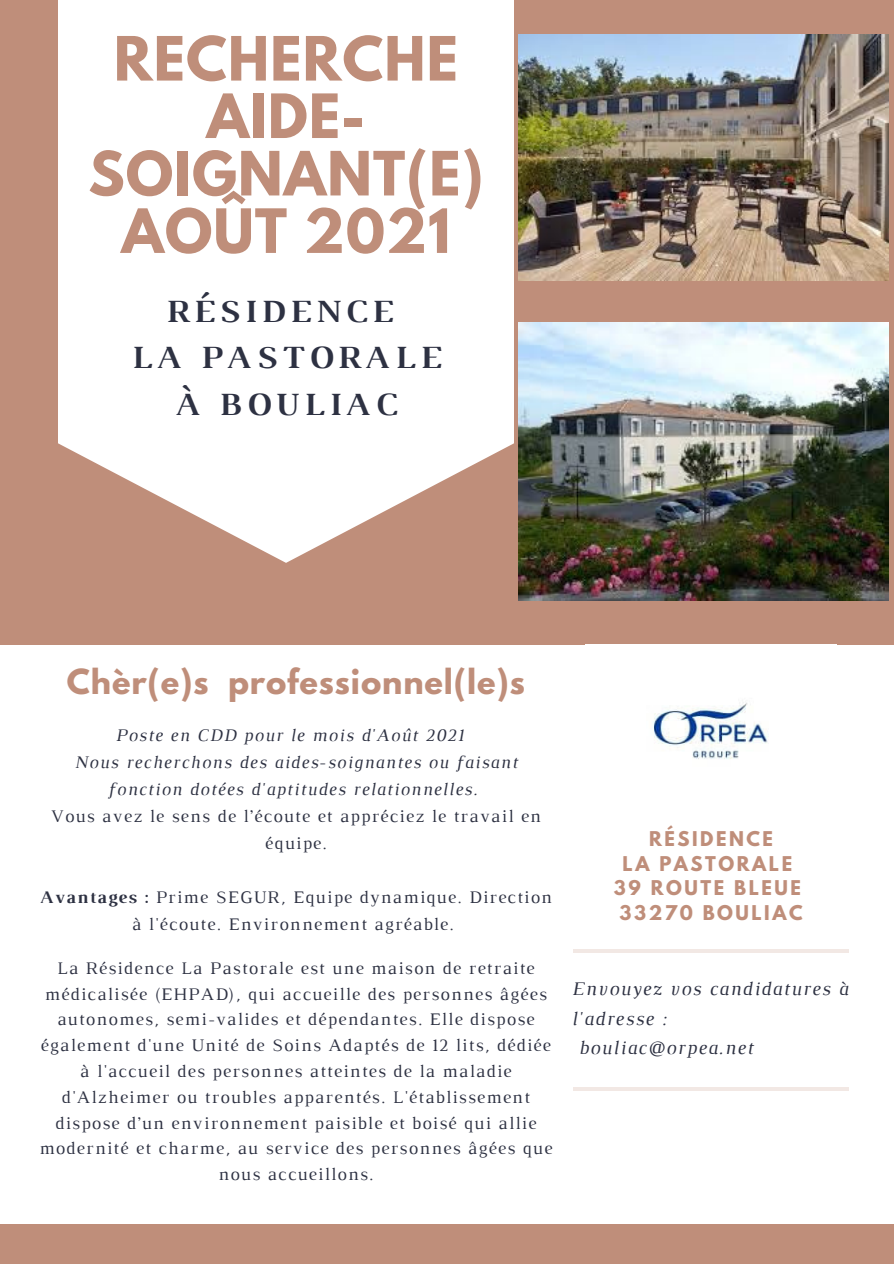
<style>
.page{position:relative;width:894px;height:1264px;background:#fff}
.page>*{position:absolute;margin:0;border:0;box-sizing:border-box;transform-origin:0 0}
.t1{font:700 54px/57.4px "League Spartan";letter-spacing:.02em;color:#bf8e7a;text-align:center}
.t2{font:700 33px "Luthier";letter-spacing:.14em;color:#2d3142}
.t3{font:700 30.6px "League Spartan";letter-spacing:.03em;color:#bf8e7a}
.t4{font:italic 19.65px/29.2px "Luthier";letter-spacing:.07em;color:#2d3142}
.t5{font:18px/25.8px "Luthier";letter-spacing:.07em;color:#2d3142;text-align:center}
.t6{font:italic 18px/27px "Luthier";letter-spacing:.07em;color:#2d3142;text-align:center}
.t7{font:700 18px "League Spartan";letter-spacing:.14em;color:#bf8e7a}
.s1{font-weight:700}
</style>
<div class="page">
<div style="left:0;top:0;width:893px;height:645px;background:#bf8e7a"></div>
<svg style="left:59px;top:433px;width:454px;height:130px;fill:#fff"></svg>
<div style="left:59px;top:0;width:454px;height:433px;background:#fff"></div>
<hr style="left:573px;top:949px;width:275px;height:4px;background:#f2e8e4">
<hr style="left:573px;top:1087px;width:275px;height:3px;background:#bf8e7a">
<div style="left:0;top:1224px;width:893px;height:39px;background:#bf8e7a"></div>
<img style="left:585px;top:644px;width:251px;height:115px">
<img style="left:518px;top:323px;width:370px;height:277px">
<img style="left:518px;top:35px;width:369px;height:245px">
<p class="t1" style="left:88px;top:37px;width:396px">RECHERCHE<br>AIDE-<br>SOIGNANT(E)<br>AOÛT 2021</p>
<p class="t2" style="left:166px;top:299px;width:228px">RÉSIDENCE</p>
<p class="t2" style="left:131px;top:345px;width:311px">LA PASTORALE</p>
<p class="t2" style="left:175px;top:392px;width:223px">À BOULIAC</p>
<p class="t3" style="left:67px;top:666px;width:459px">Chèr(e)s professionnel(le)s</p>
<p class="t6" style="left:116px;top:723px;width:349px">Poste en CDD pour le mois d'Août 2021</p>
<p class="t6" style="left:74px;top:750px;width:444px">Nous recherchons des aides-soignantes ou faisant fonction dotées d'aptitudes relationnelles.</p>
<p class="t5" style="left:51px;top:804px;width:491px;line-height:27px">Vous avez le sens de l’écoute et appréciez le travail en équipe.</p>
<p class="t5" style="left:40px;top:885px;width:514px;line-height:27px"><span class="s1">Avantages :</span> Prime SEGUR, Equipe dynamique. Direction à l'écoute. Environnement agréable.</p>
<p class="t5" style="left:39px;top:956px;width:514px">La Résidence La Pastorale est une maison de retraite médicalisée (EHPAD), qui accueille des personnes âgées autonomes, semi-valides et dépendantes. Elle dispose également d'une Unité de Soins Adaptés de 12 lits, dédiée à l'accueil des personnes atteintes de la maladie d'Alzheimer ou troubles apparentés. L'établissement dispose d’un environnement paisible et boisé qui allie modernité et charme, au service des personnes âgées que nous accueillons.</p>
<p class="t7" style="left:649px;top:829px;width:125px">RÉSIDENCE</p>
<p class="t7" style="left:622px;top:854px;width:171px">LA PASTORALE</p>
<p class="t7" style="left:613px;top:879px;width:188px">39 ROUTE BLEUE</p>
<p class="t7" style="left:619px;top:903px;width:184px">33270 BOULIAC</p>
<p class="t4" style="left:571px;top:975px;width:277px">Envouyez vos candidatures à l'adresse :</p>
<p class="t4" style="left:578px;top:1034px;width:175px">bouliac@orpea.net</p>
</div>
